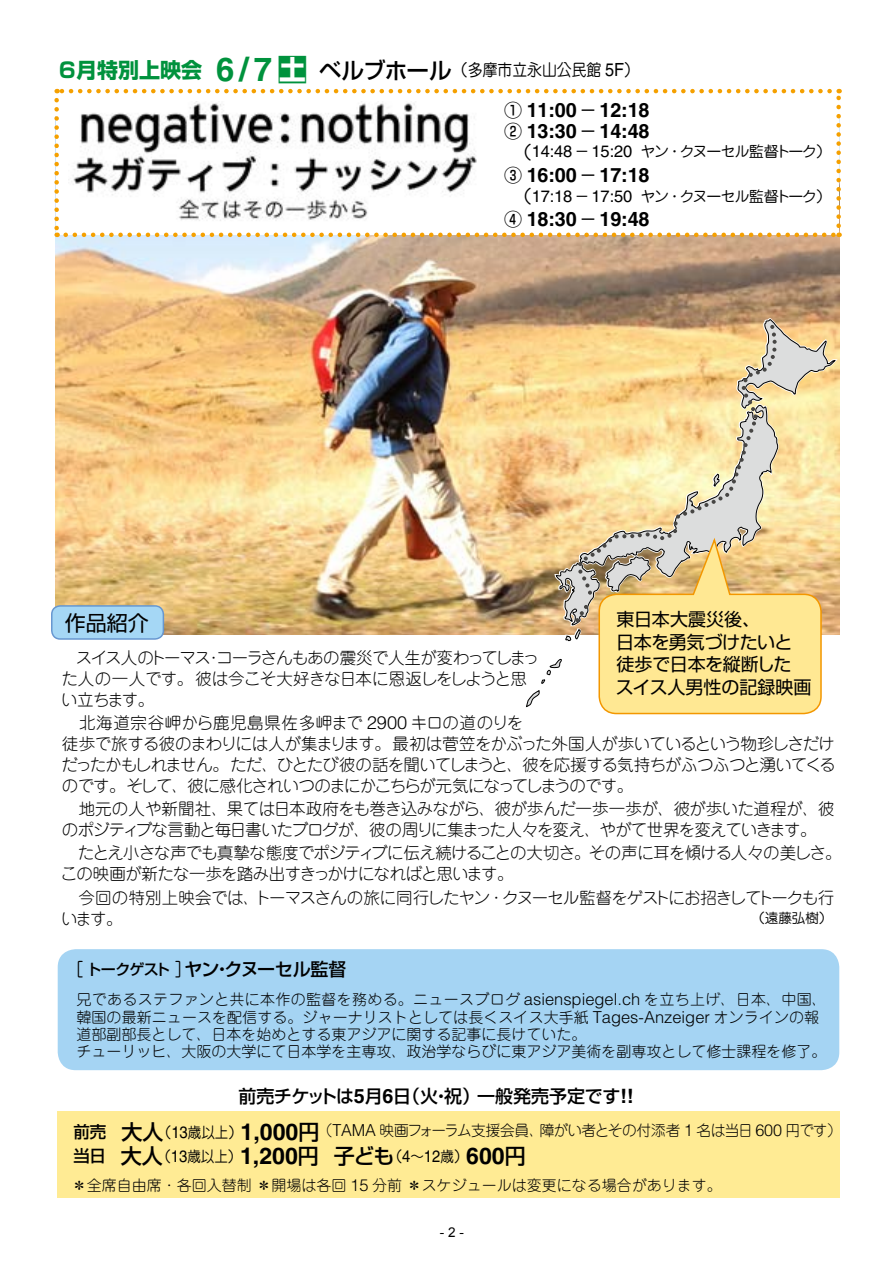
<style>
.page{position:relative;width:893px;height:1263px;background:#fff}
.page>*{position:absolute;margin:0;border:0;box-sizing:border-box;transform-origin:0 0}
.t1{font:700 21px "Shin Go Pro";color:#00923d}
.t2{font:21px "Shin Go Pro";color:#000}
.t3{font:700 19.8px/21px "Helvetica";letter-spacing:-.01em;color:#000}
.t4{font:500 18px "Shin Go Pro";letter-spacing:-.015em;color:#000}
.t5{font:18px/22.5px "Shin Go Pro";letter-spacing:-.015em;color:#000}
.t6{font:300 16.5px/21px "Jun 101 Pro";letter-spacing:-.045em;color:#000}
.t7{font:16.5px "Jun 201 Pro";color:#000;scale:.9 1}
.t8{font:300 15px/17.2px "Jun 101 Pro";color:#000}
.t9{font:15px "Jun 201 Pro";letter-spacing:-.075em;color:#000;scale:.7 1}
.t10{font:15px/24px "Jun 201 Pro";letter-spacing:-.075em;color:#000;scale:.9 1}
.t11{font:300 15px "Jun 101 Pro";letter-spacing:-.055em;color:#000}
.t12{font:13.5px "Jun 201 Pro";color:#000}
.t13{font:13.5px "Arial";color:#000}
.s1{font-family:"Helvetica";font-size:33px}
.s2{font-size:30px}
.s3{font-family:"Shin Go Pro";font-weight:500;font-size:22.5px}
.s4{font-family:"Helvetica";font-size:18.15px}
.s5{font-family:"Shin Go Pro";font-weight:500;font-size:18px}
.s6{font-size:18px}
.s7{font-family:"Helvetica";font-size:16.5px}
.s8{font-family:"Jun 201 Pro";font-weight:400}
.s9{font-size:15px}
.s10{font-family:"Helvetica";font-weight:700;font-size:19.8px}
.s11{font-family:"Shin Go Pro";font-weight:500;font-size:16.5px}
.s12{font-family:"Shin Go Pro";font-weight:500;font-size:21px}
.s13{font-family:"Helvetica";font-weight:700;font-size:23.1px}
</style>
<div class="page">
<img style="left:56px;top:235px;width:783px;height:400px">
<div style="left:57px;top:1112px;width:783px;height:86px;background:#ffeb94"></div>
<div style="left:52px;top:606px;width:111px;height:33px;background:#a5d7f5;border-radius:9px"></div>
<div style="left:51px;top:605px;width:113px;height:35px;border:2px solid #6797d0;border-radius:9px"></div>
<svg style="left:524px;top:317px;width:313px;height:398px;background:#eed79d"></svg>
<div style="left:58px;top:949px;width:781px;height:121px;background:#a5d4f3;border-radius:18px"></div>
<svg style="left:54px;top:100px;width:5px;height:137px"></svg>
<svg style="left:66px;top:233px;width:774px;height:4px"></svg>
<svg style="left:836px;top:89px;width:5px;height:137px"></svg>
<svg style="left:57px;top:89px;width:773px;height:4px"></svg>
<img style="left:73px;top:103px;width:404px;height:118px">
<p class="t1" style="left:59px;top:53px;width:250px">6月特別上映会 <span class="s1">6 / 7</span> <span class="s2">土</span></p>
<p class="t7" style="left:319px;top:57px;width:357px"><span class="s3">ベルブホール</span>（多摩市立永山公民館 <span class="s4">5F</span>）</p>
<p class="t3" style="left:504px;top:99px;width:147px"><span class="s5">①</span> 11:00 <span class="s5">―</span> 12:18<br><span class="s5">②</span> 13:30 <span class="s5">―</span> 14:48</p>
<p class="t9" style="left:514px;top:140px;width:455px"><span class="s6">（</span><span class="s7">14:48</span> ― <span class="s7">15:20</span> ヤン・クヌーセル監督トーク）</p>
<p class="t3" style="left:504px;top:164px;width:147px"><span class="s5">③</span> 16:00 <span class="s5">―</span> 17:18</p>
<p class="t9" style="left:514px;top:184px;width:455px"><span class="s6">（</span><span class="s7">17:18</span> ― <span class="s7">17:50</span> ヤン・クヌーセル監督トーク）</p>
<p class="t3" style="left:504px;top:208px;width:147px"><span class="s5">④</span> 18:30 <span class="s5">―</span> 19:48</p>
<p class="t2" style="left:65px;top:605px;width:85px">作品紹介</p>
<p class="t5" style="left:616px;top:606px;width:197px">東日本大震災後、<br>日本を勇気づけたいと徒歩で日本を縦断したスイス人男性の記録映画</p>
<p class="t6" style="left:61px;top:645px;width:480px;text-indent:15px">スイス人のトーマス・コーラさんもあの震災で人生が変わってしまった人の一人です。彼は今こそ大好きな日本に恩返しをしようと思い立ちます。</p>
<p class="t6" style="left:61px;top:710px;width:776px">　北海道宗谷岬から鹿児島県佐多岬まで <span class="s4">2900</span> キロの道のりを<br>徒歩で旅する彼のまわりには人が集まります。最初は菅笠をかぶった外国人が歩いているという物珍しさだけだったかもしれません。ただ、ひとたび彼の話を聞いてしまうと、彼を応援する気持ちがふつふつと湧いてくるのです。そして、彼に感化されいつのまにかこちらが元気になってしまうのです。</p>
<p class="t6" style="left:62px;top:797px;width:774px">　地元の人や新聞社、果ては日本政府をも巻き込みながら、彼が歩んだ一歩一歩が、彼が歩いた道程が、彼のポジティブな言動と毎日書いたブログが、彼の周りに集まった人々を変え、やがて世界を変えていきます。</p>
<p class="t6" style="left:61px;top:841px;width:782px">　たとえ小さな声でも真摯な態度でポジティブに伝え続けることの大切さ。その声に耳を傾ける人々の美しさ。この映画が新たな一歩を踏み出すきっかけになればと思います。</p>
<p class="t6" style="left:61px;top:885px;width:775px">　今回の特別上映会では、トーマスさんの旅に同行したヤン・クヌーセル監督をゲストにお招きしてトークも行います。</p>
<p class="t12" style="left:751px;top:907px;width:82px">（遠藤弘樹）</p>
<p class="t4" style="left:66px;top:955px;width:282px"><span class="s8">［</span><span class="s9">トークゲスト</span><span class="s8">］</span>ヤン・クヌーセル監督</p>
<p class="t8" style="left:76px;top:989px;width:752px">兄であるステファンと共に本作の監督を務める。ニュースブログ <span class="s7">asienspiegel.ch</span> を立ち上げ、日本、中国、韓国の最新ニュースを配信する。ジャーナリストとしては長くスイス大手紙 <span class="s7">Tages-Anzeiger</span> オンラインの報道部副部長として、日本を始めとする東アジアに関する記事に長けていた。<br>チューリッヒ、大阪の大学にて日本学を主専攻、政治学ならびに東アジア美術を副専攻として修士課程を修了。</p>
<p class="t4" style="left:238px;top:1081px;width:397px">前売チケットは<span class="s10">5</span>月<span class="s10">6</span>日（火・祝）一般発売予定です<span class="s10">!!</span></p>
<p class="t10" style="left:73px;top:1118px;width:504px"><span class="s11">前売</span> <span class="s12">大人</span>（<span class="s7">13</span>歳以上）<span class="s13">1,000</span><span class="s12">円<br></span><span class="s11">当日</span> <span class="s12">大人</span>（<span class="s7">13</span>歳以上）<span class="s13">1,200</span><span class="s12">円 子ども</span>（<span class="s7">4</span>～<span class="s7">12</span>歳）<span class="s13">600</span><span class="s12">円</span></p>
<p class="t11" style="left:318px;top:1119px;width:525px">（<span class="s7">TAMA</span> 映画フォーラム支援会員、障がい者とその付添者 <span class="s7">1</span> 名は当日 <span class="s7">600</span> 円です）</p>
<p class="t8" style="left:72px;top:1175px;width:652px">＊全席自由席・各回入替制＊開場は各回 <span class="s7">15</span> 分前＊スケジュールは変更になる場合があります。</p>
<p class="t13" style="left:440px;top:1223px;width:26px">- 2 -</p>
</div>
